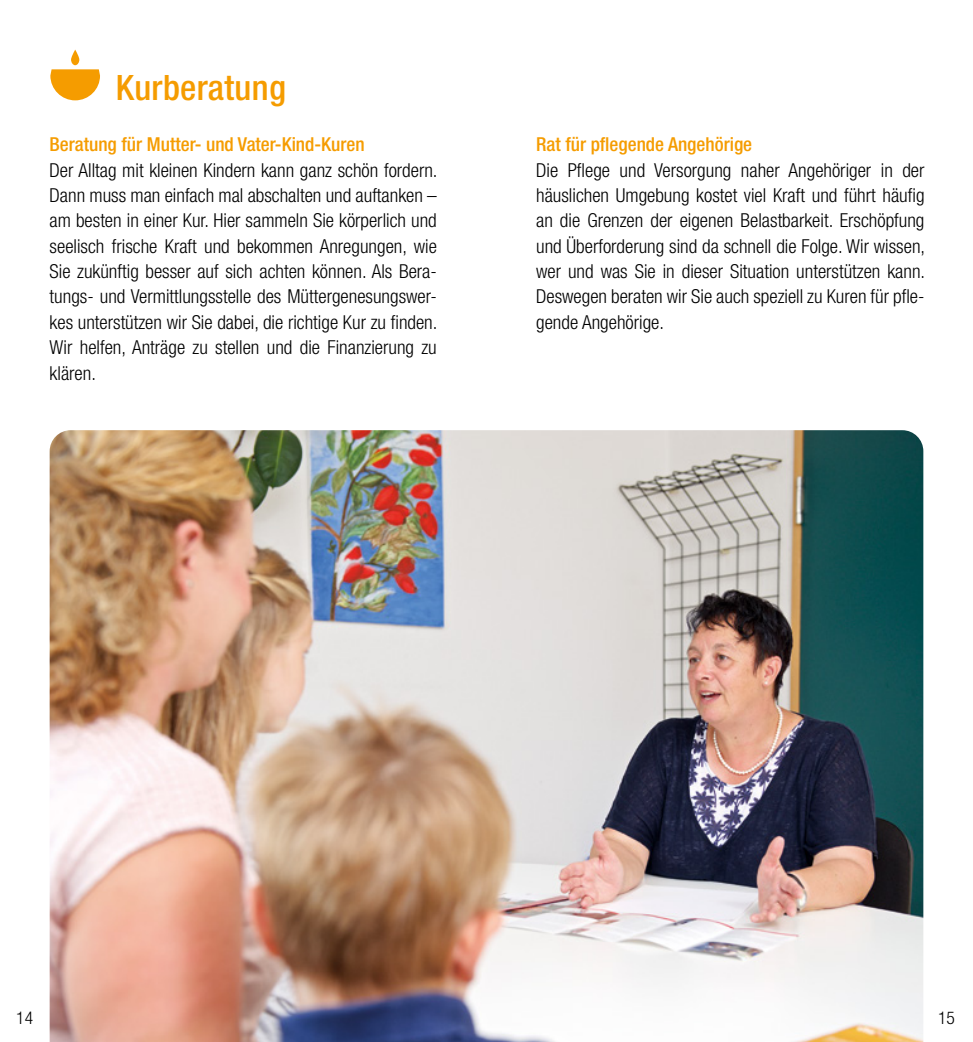
<style>
.page{position:relative;width:973px;height:1042px;background:#fff}
.page>*{position:absolute;margin:0;border:0;box-sizing:border-box;transform-origin:0 0}
.t1{font:500 condensed 35px "Helvetica Neue LT Std";letter-spacing:.01em;color:#f59c00}
.t2{font:300 condensed 19.25px/25.4px "Helvetica Neue LT Std";color:#000;text-align:justify}
.t3{font:500 condensed 19.25px "Helvetica Neue LT Std";color:#f59c00}
.t4{font:300 condensed 17.5px "Helvetica Neue LT Std";color:#000}
</style>
<div class="page">
<img style="left:50px;top:430px;width:873px;height:612px">
<svg style="left:50px;top:50px;width:50px;height:50px"></svg>
<h1 class="t1" style="left:116px;top:67px;width:171px">Kurberatung</h1>
<p class="t3" style="left:50px;top:133px;width:316px">Beratung für Mutter- und Vater-Kind-Kuren</p>
<p class="t2" style="left:50px;top:157px;width:389px">Der Alltag mit kleinen Kindern kann ganz schön fordern.<br>Dann muss man einfach mal abschalten und auftanken – am besten in einer Kur. Hier sammeln Sie körperlich und seelisch frische Kraft und bekommen Anregungen, wie Sie zukünftig besser auf sich achten können. Als Bera&shy;tungs- und Vermittlungsstelle des Müttergenesungswer&shy;kes unterstützen wir Sie dabei, die richtige Kur zu finden.<br>Wir helfen, Anträge zu stellen und die Finanzierung zu klären.</p>
<p class="t3" style="left:536px;top:133px;width:217px">Rat für pflegende Angehörige</p>
<p class="t2" style="left:536px;top:157px;width:390px">Die Pflege und Versorgung naher Angehöriger in der häuslichen Umgebung kostet viel Kraft und führt häufig an die Grenzen der eigenen Belastbarkeit. Erschöpfung und Überforderung sind da schnell die Folge. Wir wissen, wer und was Sie in dieser Situation unterstützen kann.<br>Deswegen beraten wir Sie auch speziell zu Kuren für pfle&shy;gende Angehörige.</p>
<p class="t4" style="left:16px;top:1008px;width:18px">14</p>
<p class="t4" style="left:938px;top:1008px;width:18px">15</p>
</div>
